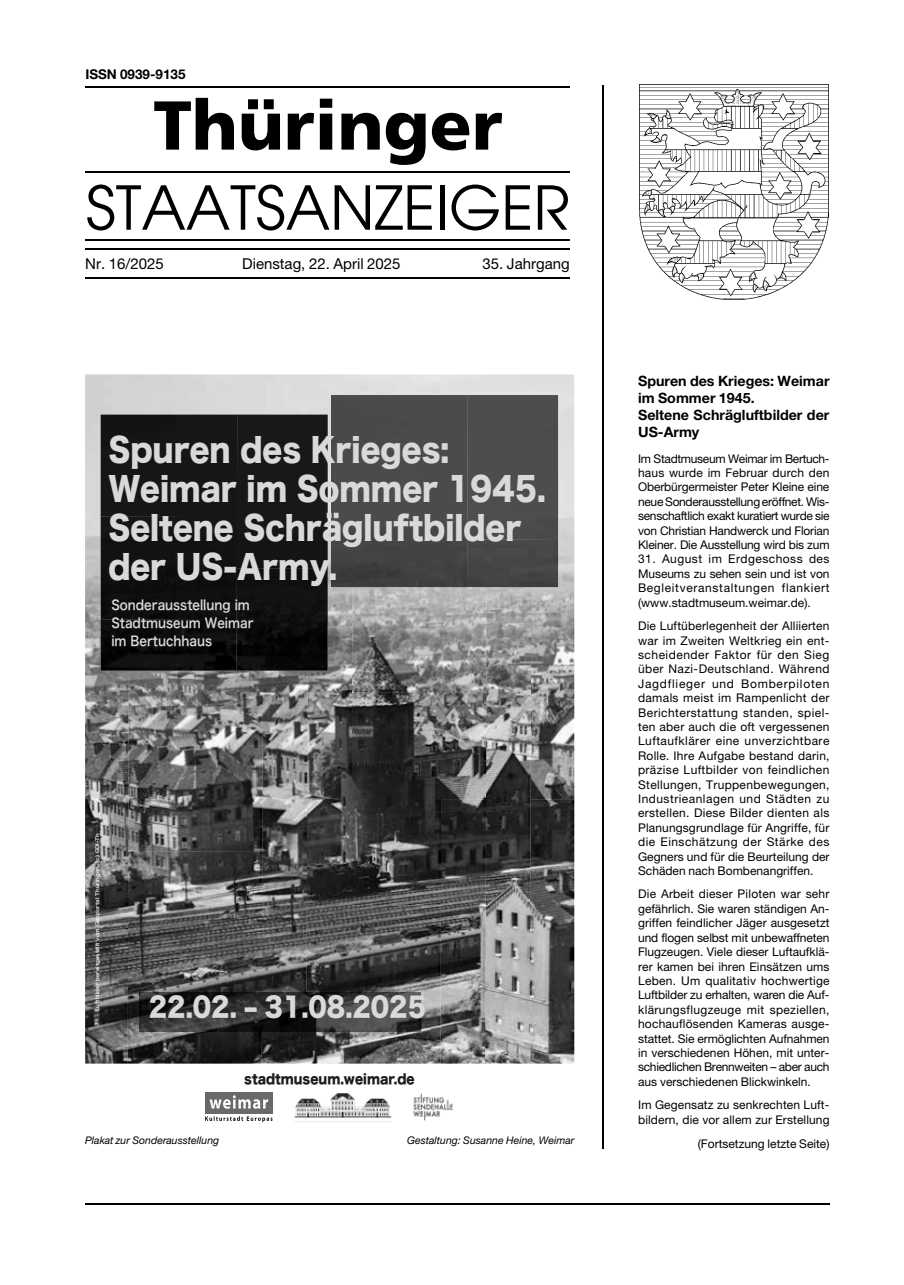
<style>
.page{position:relative;width:904px;height:1285px;background:#fff}
.page>*{position:absolute;margin:0;border:0;box-sizing:border-box;transform-origin:0 0}
.t1{font:900 69px "Frutiger LT";color:#000}
.t2{font:60px "Avant Garde LT";color:#000}
.t3{font:32.4px/39px "Hira Kaku Std W8";color:#d9d9d9;scale:.89 1}
.t4{font:26.85px "Hira Kaku Std W8";color:#d9d9d9;scale:.89 1}
.t5{font:15px "Helvetica Neue LT";color:#000}
.t6{font:700 14.25px/17.1px "Helvetica Neue LT";color:#000}
.t7{font:700 13.5px "Helvetica Neue LT";color:#000}
.t8{font:13.35px/17.9px "Hira Kaku Pro W6";color:#d9d9d9;scale:.89 1}
.t9{font:13.35px "Hira Kaku Std W8";color:#1c1c1c;scale:.89 1}
.t10{font:12px/14.4px "Helvetica Neue LT";color:#000;text-align:justify}
.t11{font:italic 10.5px "Helvetica Neue LT";color:#000}
.t12{font:4.8px "Hira Kaku Pro W6";color:#fff;scale:1.13 1}
</style>
<div class="page">
<hr style="left:85px;top:86px;width:485px;height:2px;background:#000">
<hr style="left:85px;top:171px;width:485px;height:2px;background:#000">
<hr style="left:85px;top:239px;width:485px;height:2px;background:#000">
<hr style="left:85px;top:248px;width:485px;height:1px;background:#000">
<hr style="left:85px;top:277px;width:485px;height:2px;background:#000">
<hr style="left:602px;top:85px;width:2px;height:1063px;background:#000">
<div style="left:638px;top:83px;width:191px;height:223px;background:linear-gradient(to right,#fff,#fff)"></div>
<img style="left:639px;top:85px;width:189px;height:215px">
<hr style="left:85px;top:1203px;width:744px;height:1px;background:#000">
<img style="left:85px;top:425px;width:42px;height:638px">
<img style="left:307px;top:426px;width:45px;height:372px">
<img style="left:531px;top:427px;width:43px;height:636px">
<img style="left:352px;top:587px;width:133px;height:211px">
<img style="left:485px;top:587px;width:46px;height:476px">
<img style="left:127px;top:670px;width:135px;height:393px">
<img style="left:262px;top:670px;width:45px;height:322px">
<img style="left:306px;top:798px;width:134px;height:213px">
<img style="left:440px;top:798px;width:46px;height:265px">
<img style="left:261px;top:1011px;width:179px;height:52px">
<img style="left:139px;top:992px;width:282px;height:39px">
<img style="left:101px;top:414px;width:227px;height:256px">
<img style="left:331px;top:395px;width:227px;height:192px">
<div style="left:205px;top:1092px;width:67px;height:21px;background:#696969"></div>
<svg style="left:209px;top:1095px;width:59px;height:13px"></svg>
<svg style="left:205px;top:1116px;width:67px;height:5px"></svg>
<img style="left:294px;top:1093px;width:98px;height:25px">
<img style="left:413px;top:1093px;width:40px;height:27px">
<p class="t7" style="left:85px;top:65px;width:102px">ISSN 0939-9135</p>
<h1 class="t1" style="left:153px;top:84px;width:351px">Thüringer</h1>
<h2 class="t2" style="left:86px;top:172px;width:485px">STAATSANZEIGER</h2>
<p class="t5" style="left:85px;top:255px;width:80px">Nr. 16/2025</p>
<p class="t5" style="left:242px;top:255px;width:160px">Dienstag, 22. April 2025</p>
<p class="t5" style="left:482px;top:255px;width:89px">35. Jahrgang</p>
<h3 class="t3" style="left:108px;top:431px;width:493px">Spuren des Krieges:<br>Weimar im Sommer 1945.<br>Seltene Schrägluftbilder der US-Army.</h3>
<p class="t8" style="left:111px;top:596px;width:161px">Sonderausstellung im<br>Stadtmuseum Weimar im Bertuchhaus</p>
<p class="t12" style="left:93px;top:1011px;width:159px;rotate:-90deg">Luftbilder bereitgestellt vom Geoportal Thüringen, (c) GDI-Th</p>
<h3 class="t4" style="left:149px;top:992px;width:313px">22.02. – 31.08.2025</h3>
<p class="t9" style="left:244px;top:1070px;width:193px">stadtmuseum.weimar.de</p>
<p class="t11" style="left:85px;top:1133px;width:136px">Plakat zur Sonderausstellung</p>
<p class="t11" style="left:407px;top:1133px;width:169px">Gestaltung: Susanne Heine, Weimar</p>
<p class="t6" style="left:638px;top:371px;width:193px">Spuren des Krieges: Weimar im Sommer 1945.<br>Seltene Schrägluftbilder der<br>US-Army</p>
<p class="t10" style="left:638px;top:451px;width:193px">Im Stadtmuseum Weimar im Bertuch&shy;haus wurde im Februar durch den Oberbürgermeister Peter Kleine eine neue Sonderausstellung eröffnet. Wis&shy;senschaftlich exakt kuratiert wurde sie von Christian Handwerck und Florian Kleiner. Die Ausstellung wird bis zum</p>
<p class="t10" style="left:638px;top:551px;width:193px">31. August im Erdgeschoss des Museums zu sehen sein und ist von Begleitveranstaltungen flankiert (www.stadtmuseum.weimar.de).</p>
<p class="t10" style="left:638px;top:618px;width:193px">Die Luftüberlegenheit der Alliierten war im Zweiten Weltkrieg ein ent&shy;scheidender Faktor für den Sieg über Nazi-Deutschland. Während Jagdflieger und Bomberpiloten damals meist im Rampenlicht der Berichterstattung standen, spiel&shy;ten aber auch die oft vergessenen Luftaufklärer eine unverzichtbare Rolle. Ihre Aufgabe bestand darin, präzise Luftbilder von feindlichen Stellungen, Truppenbewegungen, Industrieanlagen und Städten zu erstellen. Diese Bilder dienten als Planungsgrundlage für Angriffe, für die Einschätzung der Stärke des Gegners und für die Beurteilung der Schäden nach Bombenangriffen.</p>
<p class="t10" style="left:638px;top:886px;width:193px">Die Arbeit dieser Piloten war sehr gefährlich. Sie waren ständigen An&shy;griffen feindlicher Jäger ausgesetzt und flogen selbst mit unbewaffneten Flugzeugen. Viele dieser Luftaufklä&shy;rer kamen bei ihren Einsätzen ums Leben. Um qualitativ hochwertige Luftbilder zu erhalten, waren die Auf&shy;klärungsflugzeuge mit speziellen, hochauflösenden Kameras ausge&shy;stattet. Sie ermöglichten Aufnahmen in verschiedenen Höhen, mit unter&shy;schiedlichen Brennweiten – aber auch aus verschiedenen Blickwinkeln.</p>
<p class="t10" style="left:638px;top:1097px;width:193px">Im Gegensatz zu senkrechten Luft&shy;bildern, die vor allem zur Erstellung</p>
<p class="t10" style="left:698px;top:1135px;width:133px">(Fortsetzung letzte Seite)</p>
</div>
